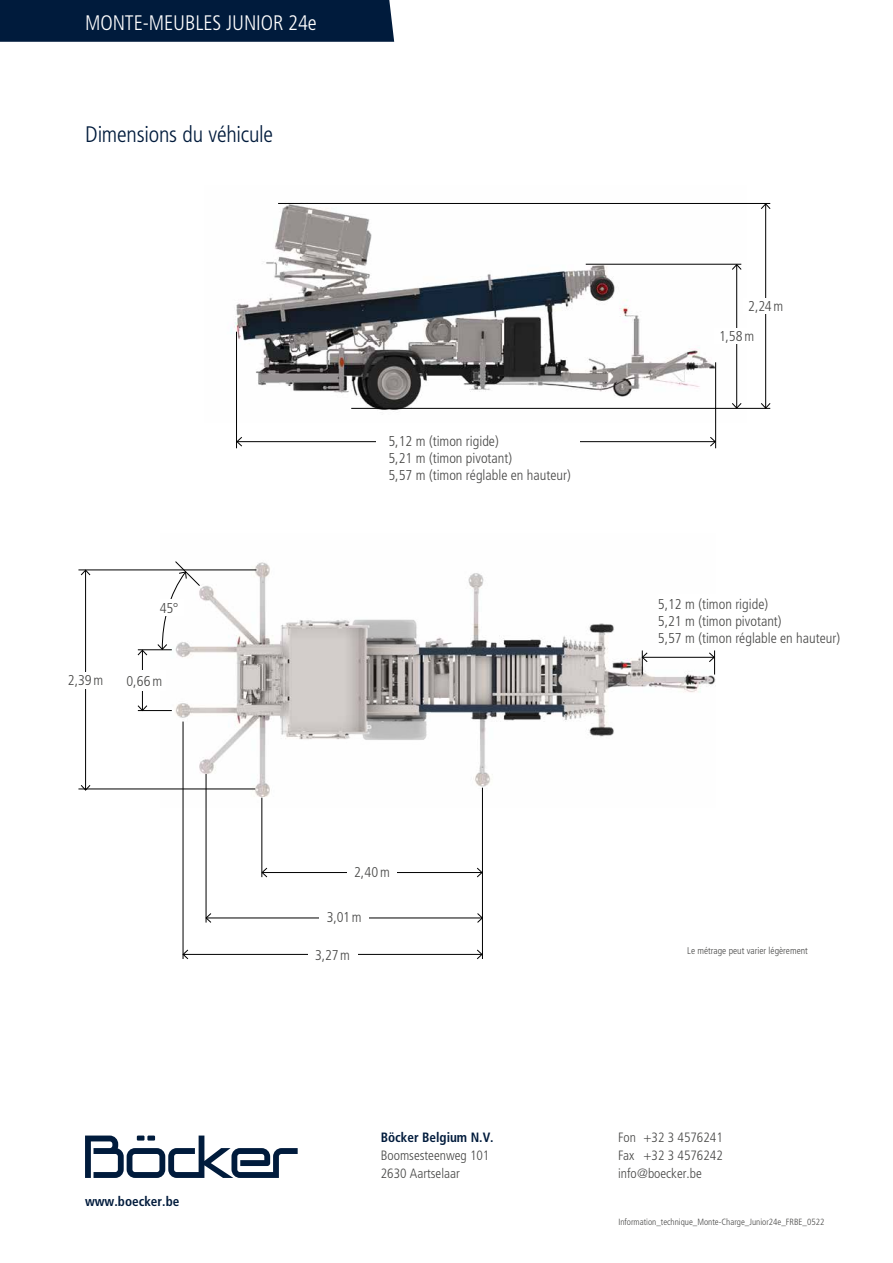
<style>
.page{position:relative;width:893px;height:1263px;background:#fff}
.page>*{position:absolute;margin:0;border:0;box-sizing:border-box;transform-origin:0 0}
.t1{font:300 condensed 22.5px "Frutiger LT Pro";letter-spacing:-.01em;color:#001b3c}
.t2{font:300 condensed 21px "Frutiger LT Pro";letter-spacing:-.005em;color:#fff}
.t3{font:300 condensed 14.25px/17.1px "Frutiger LT Pro";color:#484847}
.t4{font:300 condensed 13.5px/18px "Frutiger LT Pro";color:#484847;text-align:justify}
.t5{font:700 condensed 13.5px "Frutiger LT Pro";color:#001b3c}
.t6{font:300 condensed 9.75px "Frutiger LT Pro";color:#484847}
.t7{font:300 condensed 9px "Frutiger LT Pro";color:#484847}
</style>
<div class="page">
<img style="left:161px;top:562px;width:555px;height:246px">
<svg style="left:85px;top:1135px;width:213px;height:43px"></svg>
<div style="left:0;top:0;width:394px;height:42px;background:#001b3c"></div>
<img style="left:347px;top:608px;width:83px;height:148px">
<img style="left:230px;top:202px;width:517px;height:221px">
<hr style="left:236px;top:332px;width:1px;height:116px;background:#000">
<hr style="left:715px;top:362px;width:1px;height:86px;background:#000">
<hr style="left:736px;top:265px;width:1px;height:143px;background:#000">
<svg style="left:732px;top:264px;width:10px;height:6px"></svg>
<svg style="left:732px;top:403px;width:10px;height:5px"></svg>
<hr style="left:237px;top:441px;width:478px;height:1px;background:#000">
<svg style="left:237px;top:437px;width:5px;height:10px"></svg>
<svg style="left:710px;top:437px;width:6px;height:10px"></svg>
<hr style="left:586px;top:264px;width:155px;height:1px;background:#000">
<hr style="left:351px;top:408px;width:419px;height:1px;background:#000">
<div style="left:714px;top:328px;width:45px;height:16px;background:#fff"></div>
<hr style="left:206px;top:774px;width:1px;height:148px;background:#000">
<hr style="left:206px;top:918px;width:276px;height:1px;background:#000">
<svg style="left:206px;top:913px;width:5px;height:10px"></svg>
<svg style="left:477px;top:913px;width:5px;height:10px"></svg>
<div style="left:319px;top:909px;width:50px;height:16px;background:#fff"></div>
<hr style="left:78px;top:570px;width:178px;height:1px;background:#000">
<hr style="left:78px;top:789px;width:177px;height:1px;background:#000">
<hr style="left:138px;top:710px;width:34px;height:1px;background:#000">
<hr style="left:85px;top:570px;width:1px;height:220px;background:#000">
<svg style="left:81px;top:570px;width:10px;height:5px"></svg>
<svg style="left:81px;top:785px;width:10px;height:6px"></svg>
<hr style="left:142px;top:650px;width:1px;height:60px;background:#000">
<svg style="left:137px;top:650px;width:10px;height:5px"></svg>
<svg style="left:137px;top:705px;width:10px;height:6px"></svg>
<div style="left:122px;top:670px;width:44px;height:20px;background:#fff"></div>
<div style="left:61px;top:672px;width:49px;height:16px;background:#fff"></div>
<hr style="left:183px;top:721px;width:1px;height:238px;background:#000">
<hr style="left:183px;top:954px;width:299px;height:1px;background:#000">
<svg style="left:183px;top:949px;width:5px;height:10px"></svg>
<svg style="left:477px;top:949px;width:5px;height:10px"></svg>
<div style="left:308px;top:946px;width:49px;height:16px;background:#fff"></div>
<hr style="left:642px;top:657px;width:72px;height:1px;background:#000">
<svg style="left:642px;top:650px;width:6px;height:24px"></svg>
<svg style="left:709px;top:650px;width:6px;height:24px"></svg>
<hr style="left:138px;top:649px;width:34px;height:1px;background:#000">
<hr style="left:262px;top:872px;width:220px;height:1px;background:#000">
<svg style="left:263px;top:867px;width:4px;height:10px"></svg>
<svg style="left:477px;top:867px;width:5px;height:10px"></svg>
<div style="left:347px;top:863px;width:50px;height:16px;background:#fff"></div>
<hr style="left:262px;top:798px;width:1px;height:79px;background:#000">
<hr style="left:482px;top:788px;width:1px;height:171px;background:#000">
<hr style="left:278px;top:203px;width:492px;height:1px;background:#000">
<hr style="left:765px;top:204px;width:1px;height:204px;background:#000">
<svg style="left:761px;top:203px;width:10px;height:6px"></svg>
<svg style="left:761px;top:403px;width:10px;height:6px"></svg>
<div style="left:743px;top:298px;width:45px;height:16px;background:#fff"></div>
<svg style="left:157px;top:561px;width:43px;height:89px"></svg>
<div style="left:658px;top:594px;width:200px;height:53px;background:#fff"></div>
<div style="left:376px;top:430px;width:24px;height:20px;background:#fff"></div>
<div style="left:388px;top:431px;width:192px;height:53px;background:#fff"></div>
<h2 class="t2" style="left:85px;top:11px;width:233px">MONTE-MEUBLES JUNIOR 24e</h2>
<h1 class="t1" style="left:85px;top:121px;width:189px">Dimensions du véhicule</h1>
<p class="t3" style="left:160px;top:600px;width:20px">45°</p>
<p class="t3" style="left:68px;top:672px;width:37px">2,39m</p>
<p class="t3" style="left:127px;top:672px;width:37px">0,66m</p>
<p class="t3" style="left:388px;top:433px;width:184px">5,12 m (timon rigide)<br>5,21 m (timon pivotant)<br>5,57 m (timon réglable en hauteur)</p>
<p class="t3" style="left:748px;top:298px;width:36px">2,24m</p>
<p class="t3" style="left:719px;top:328px;width:36px">1,58m</p>
<p class="t3" style="left:658px;top:596px;width:184px">5,12 m (timon rigide)<br>5,21 m (timon pivotant)<br>5,57 m (timon réglable en hauteur)</p>
<p class="t5" style="left:85px;top:1193px;width:96px">www.boecker.be</p>
<p class="t3" style="left:354px;top:863px;width:37px">2,40m</p>
<p class="t3" style="left:327px;top:909px;width:36px">3,01m</p>
<p class="t3" style="left:315px;top:946px;width:37px">3,27m</p>
<p class="t5" style="left:381px;top:1129px;width:115px">Böcker Belgium N.V.</p>
<p class="t4" style="left:381px;top:1146px;width:110px">Boomsesteenweg 101<br>2630 Aartselaar</p>
<p class="t6" style="left:687px;top:945px;width:122px">Le métrage peut varier légèrement</p>
<p class="t4" style="left:618px;top:1128px;width:106px">Fon +32 3 4576241<br>Fax +32 3 4576242 info@boecker.be</p>
<p class="t7" style="left:618px;top:1216px;width:207px">Information_technique_Monte-Charge_Junior24e_FRBE_0522</p>
</div>
